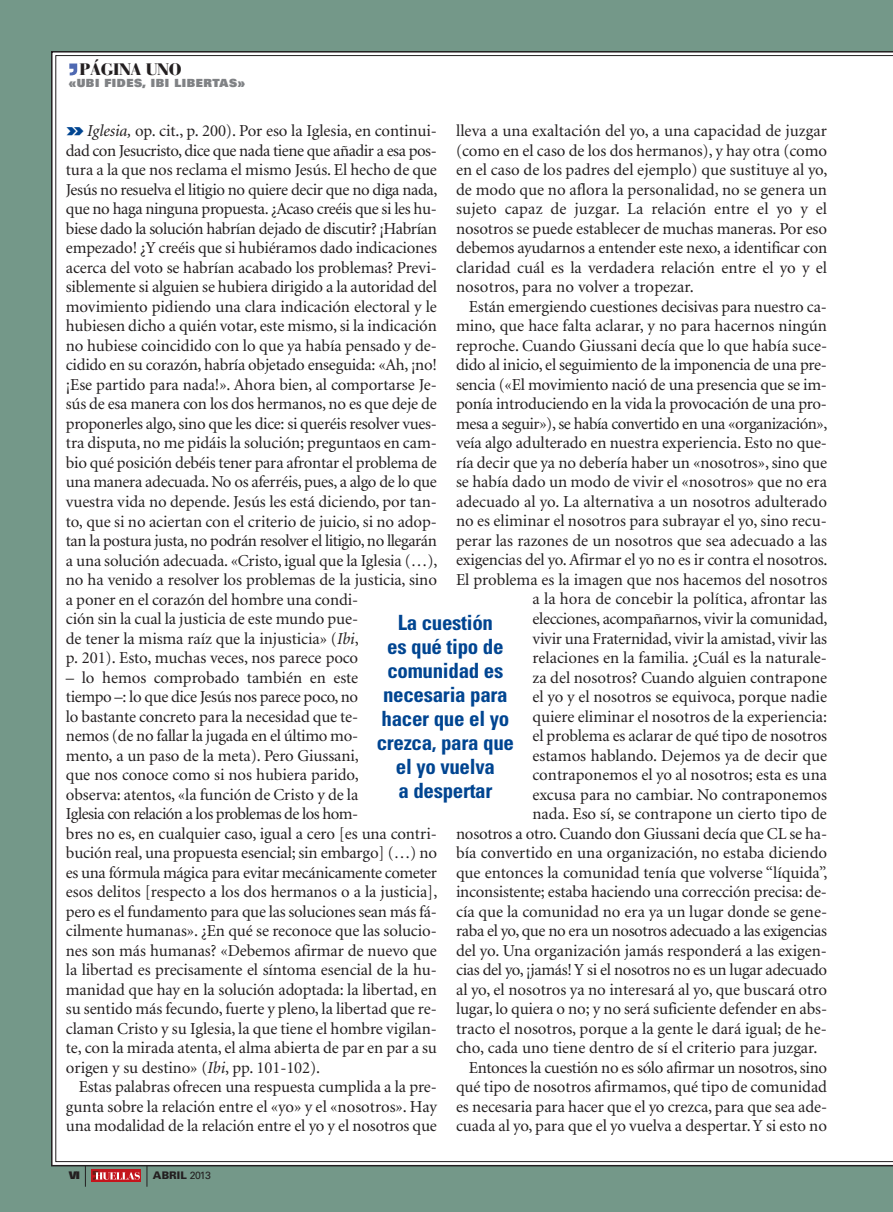
<style>
.page{position:relative;width:893px;height:1212px;background:#749889}
.page>*{position:absolute;margin:0;border:0;box-sizing:border-box;transform-origin:0 0}
.t1{font:700 condensed 21px/24px "Univers";letter-spacing:-.015em;color:#004591;text-align:center}
.t2{font:16.65px/19.5px "Minion";letter-spacing:-.005em;color:#231f20}
.t3{font:16.65px "Minion";letter-spacing:-.025em;color:#231f20}
.t4{font:900 16.5px "Bauer Bodoni";letter-spacing:-.025em;color:#231f20}
.t5{font:900 11.25px "Univers";letter-spacing:.05em;color:#808285}
.t6{font:900 10.5px "Univers";color:#231f20}
.t7{font:900 10.5px "Univers";color:#231f20}
.s1{font-family:"Univers";font-weight:900;font-stretch:expanded;font-size:18px;color:#004591}
.s2{font-style:italic}
.s3{font-weight:400}
</style>
<div class="page">
<div style="left:56px;top:55px;width:837px;height:1107px;background:#fff"></div>
<svg style="left:85px;top:1166px;width:1px;height:21px"></svg>
<div style="left:91px;top:1169px;width:50px;height:13px;background:#c4151c"></div>
<svg style="left:93px;top:1171px;width:47px;height:9px"></svg>
<svg style="left:147px;top:1166px;width:1px;height:21px"></svg>
<svg style="left:69px;top:64px;width:8px;height:11px"></svg>
<p class="t4" style="left:80px;top:63px;width:104px">PÁGINA UNO</p>
<p class="t5" style="left:69px;top:79px;width:178px">«UBI FIDES, IBI LIBERTAS»</p>
<p class="t2" style="left:456px;top:123px;width:373px;text-align:justify">lleva a una exaltación del yo, a una capacidad de juzgar (como en el caso de los dos hermanos), y hay otra (como en el caso de los padres del ejemplo) que sustituye al yo, de modo que no aflora la personalidad, no se genera un sujeto capaz de juzgar. La relación entre el yo y el nosotros se puede establecer de muchas maneras. Por eso debemos ayudarnos a entender este nexo, a identificar con claridad cuál es la verdadera relación entre el yo y el nosotros, para no volver a tropezar.</p>
<p class="t2" style="left:469px;top:298px;width:360px">Están emergiendo cuestiones decisivas para nuestro ca-</p>
<p class="t2" style="left:456px;top:318px;width:372px">mino, que hace falta aclarar, y no para hacernos ningún</p>
<p class="t2" style="left:456px;top:337px;width:373px">reproche. Cuando Giussani decía que lo que había suce-</p>
<p class="t2" style="left:456px;top:357px;width:373px">dido al inicio, el seguimiento de la imponencia de una pre-</p>
<p class="t2" style="left:456px;top:376px;width:372px">sencia («El movimiento nació de una presencia que se im-</p>
<p class="t2" style="left:456px;top:396px;width:372px">ponía introduciendo en la vida la provocación de una pro-</p>
<p class="t3" style="left:456px;top:417px;width:373px">mesa a seguir»), se había convertido en una «organización»,</p>
<p class="t2" style="left:456px;top:435px;width:373px">veía algo adulterado en nuestra experiencia. Esto no que-</p>
<p class="t2" style="left:456px;top:454px;width:373px">ría decir que ya no debería haber un «nosotros», sino que</p>
<p class="t2" style="left:456px;top:474px;width:372px">se había dado un modo de vivir el «nosotros» que no era</p>
<p class="t2" style="left:456px;top:493px;width:372px">adecuado al yo. La alternativa a un nosotros adulterado</p>
<p class="t2" style="left:456px;top:513px;width:372px">no es eliminar el nosotros para subrayar el yo, sino recu-</p>
<p class="t2" style="left:456px;top:532px;width:373px">perar las razones de un nosotros que sea adecuado a las</p>
<p class="t2" style="left:456px;top:552px;width:373px">exigencias del yo. Afirmar el yo no es ir contra el nosotros.</p>
<p class="t2" style="left:456px;top:571px;width:373px">El problema es la imagen que nos hacemos del nosotros</p>
<p class="t2" style="left:532px;top:591px;width:296px">a la hora de concebir la política, afrontar las</p>
<p class="t2" style="left:532px;top:610px;width:297px">elecciones, acompañarnos, vivir la comunidad,</p>
<p class="t2" style="left:532px;top:630px;width:296px">vivir una Fraternidad, vivir la amistad, vivir las</p>
<p class="t2" style="left:532px;top:649px;width:296px">relaciones en la familia. ¿Cuál es la naturale-</p>
<p class="t2" style="left:532px;top:669px;width:296px">za del nosotros? Cuando alguien contrapone</p>
<p class="t2" style="left:532px;top:688px;width:296px">el yo y el nosotros se equivoca, porque nadie</p>
<p class="t2" style="left:532px;top:708px;width:296px">quiere eliminar el nosotros de la experiencia:</p>
<p class="t2" style="left:532px;top:727px;width:296px">el problema es aclarar de qué tipo de nosotros</p>
<p class="t2" style="left:532px;top:747px;width:296px">estamos hablando. Dejemos ya de decir que</p>
<p class="t2" style="left:532px;top:766px;width:296px">contraponemos el yo al nosotros; esta es una</p>
<p class="t2" style="left:532px;top:786px;width:296px">excusa para no cambiar. No contraponemos</p>
<p class="t2" style="left:532px;top:805px;width:296px">nada. Eso sí, se contrapone un cierto tipo de</p>
<p class="t2" style="left:456px;top:825px;width:373px">nosotros a otro. Cuando don Giussani decía que CL se ha-</p>
<p class="t2" style="left:456px;top:844px;width:372px">bía convertido en una organización, no estaba diciendo</p>
<p class="t2" style="left:456px;top:864px;width:373px">que entonces la comunidad tenía que volverse “líquida”,</p>
<p class="t2" style="left:456px;top:883px;width:373px">inconsistente; estaba haciendo una corrección precisa: de-</p>
<p class="t2" style="left:456px;top:903px;width:373px">cía que la comunidad no era ya un lugar donde se gene-</p>
<p class="t3" style="left:456px;top:924px;width:372px">raba el yo, que no era un nosotros adecuado a las exigencias</p>
<p class="t2" style="left:456px;top:942px;width:372px">del yo. Una organización jamás responderá a las exigen-</p>
<p class="t2" style="left:456px;top:961px;width:372px">cias del yo, ¡jamás! Y si el nosotros no es un lugar adecuado</p>
<p class="t2" style="left:456px;top:981px;width:372px">al yo, el nosotros ya no interesará al yo, que buscará otro</p>
<p class="t2" style="left:456px;top:1000px;width:373px">lugar, lo quiera o no; y no será suficiente defender en abs-</p>
<p class="t2" style="left:456px;top:1020px;width:372px">tracto el nosotros, porque a la gente le dará igual; de he-</p>
<p class="t2" style="left:456px;top:1039px;width:363px">cho, cada uno tiene dentro de sí el criterio para juzgar.</p>
<p class="t2" style="left:469px;top:1059px;width:360px">Entonces la cuestión no es sólo afirmar un nosotros, sino</p>
<p class="t2" style="left:456px;top:1078px;width:373px">qué tipo de nosotros afirmamos, qué tipo de comunidad</p>
<p class="t2" style="left:456px;top:1098px;width:373px">es necesaria para hacer que el yo crezca, para que sea ade-</p>
<p class="t2" style="left:456px;top:1117px;width:372px">cuada al yo, para que el yo vuelva a despertar. Y si esto no</p>
<p class="t2" style="left:66px;top:123px;width:373px"><span class="s1">»</span> <span class="s2">Iglesia,</span> op. cit., p. 200). Por eso la Iglesia, en continui&shy;dad con Jesucristo, dice que nada tiene que añadir a esa pos&shy;tura a la que nos reclama el mismo Jesús. El hecho de que Jesús no resuelva el litigio no quiere decir que no diga nada, que no haga ninguna propuesta. ¿Acaso creéis que si les hu&shy;biese dado la solución habrían dejado de discutir? ¡Habrían empezado! ¿Y creéis que si hubiéramos dado indicaciones acerca del voto se habrían acabado los problemas? Previ&shy;siblemente si alguien se hubiera dirigido a la autoridad del movimiento pidiendo una clara indicación electoral y le hubiesen dicho a quién votar, este mismo, si la indicación no hubiese coincidido con lo que ya había pensado y de&shy;cidido en su corazón, habría objetado enseguida: «Ah, ¡no! ¡Ese partido para nada!». Ahora bien, al comportarse Je&shy;sús de esa manera con los dos hermanos, no es que deje de proponerles algo, sino que les dice: si queréis resolver vues&shy;tra disputa, no me pidáis la solución; preguntaos en cam&shy;bio qué posición debéis tener para afrontar el problema de una manera adecuada. No os aferréis, pues, a algo de lo que vuestra vida no depende. Jesús les está diciendo, por tan&shy;to, que si no aciertan con el criterio de juicio, si no adop&shy;tan la postura justa, no podrán resolver el litigio, no llegarán a una solución adecuada. «Cristo, igual que la Iglesia (…), no ha venido a resolver los problemas de la justicia, sino a poner en el corazón del hombre una condi-<br>ción sin la cual la justicia de este mundo pue-<br>de tener la misma raíz que la injusticia» (<span class="s2">Ibi</span>,<br>p. 201). Esto, muchas veces, nos parece poco</p>
<p class="t2" style="left:66px;top:669px;width:373px">– lo hemos comprobado también en este<br>tiempo –: lo que dice Jesús nos parece poco, no<br>lo bastante concreto para la necesidad que te-<br>nemos (de no fallar la jugada en el último mo-<br>mento, a un paso de la meta). Pero Giussani,<br>que nos conoce como si nos hubiera parido,<br>observa: atentos, «la función de Cristo y de la<br>Iglesia con relación a los problemas de los hom-<br>bres no es, en cualquier caso, igual a cero [es una contri&shy;bución real, una propuesta esencial; sin embargo] (…) no es una fórmula mágica para evitar mecánicamente cometer esos delitos [respecto a los dos hermanos o a la justicia], pero es el fundamento para que las soluciones sean más fá&shy;cilmente humanas». ¿En qué se reconoce que las solucio&shy;nes son más humanas? «Debemos afirmar de nuevo que la libertad es precisamente el síntoma esencial de la hu&shy;manidad que hay en la solución adoptada: la libertad, en su sentido más fecundo, fuerte y pleno, la libertad que re&shy;claman Cristo y su Iglesia, la que tiene el hombre vigilan&shy;te, con la mirada atenta, el alma abierta de par en par a su origen y su destino» (<span class="s2">Ibi</span>, pp. 101-102).</p>
<p class="t2" style="left:66px;top:1078px;width:373px;text-align:justify;text-indent:13px">Estas palabras ofrecen una respuesta cumplida a la pre&shy;gunta sobre la relación entre el «yo» y el «nosotros». Hay una modalidad de la relación entre el yo y el nosotros que</p>
<p class="t1" style="left:377px;top:613px;width:139px">La cuestión<br>es qué tipo de comunidad es necesaria para hacer que el yo crezca, para que el yo vuelva<br>a despertar</p>
<p class="t7" style="left:69px;top:1171px;width:13px">VI</p>
<p class="t6" style="left:153px;top:1171px;width:59px">ABRIL <span class="s3">2013</span></p>
</div>
